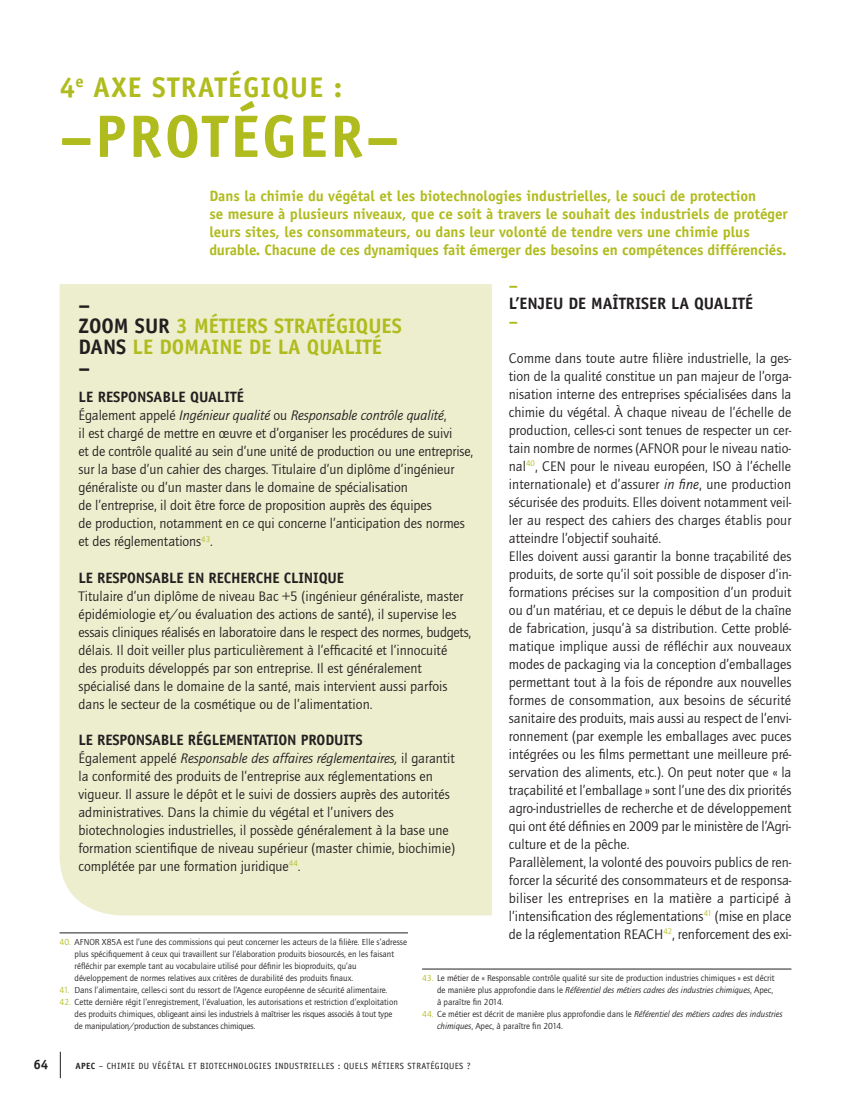
<style>
.page{position:relative;width:851px;height:1106px;background:#fff}
.page>*{position:absolute;margin:0;border:0;box-sizing:border-box;transform-origin:0 0}
.t1{font:700 60px "Officina Sans";letter-spacing:.04em;color:#b0bb1d}
.t2{font:700 28.5px "Officina Sans";letter-spacing:.04em;color:#b0bb1d}
.t3{font:700 21px/21px "Officina Sans";color:#b0bb1d}
.t4{font:700 16.5px "Officina Sans";color:#231f20}
.t5{font:700 16.5px "Officina Sans";color:#b0bb1d}
.t6{font:700 15px/18px "Officina Sans";color:#b0bb1d}
.t7{font:700 15px "Officina Sans";letter-spacing:-.01em;color:#231f20}
.t8{font:14.25px/18px "Quay Itc T";color:#231f20}
.t9{font:700 13.5px "Officina Sans";color:#231f20}
.t10{font:9px/12px "Quay Itc T";color:#231f20}
.t11{font:9px "Officina Sans";letter-spacing:.04em;color:#231f20}
.s1{font-style:italic}
.s2{color:#231f20}
.s3{color:#b0bb1d}
.s4{font-weight:700}
</style>
<div class="page">
<svg style="left:60px;top:1051px;width:1px;height:27px"></svg>
<div style="left:60px;top:284px;width:432px;height:631px;background:#eceece"></div>
<hr style="left:60px;top:932px;width:348px;height:1px;background:#231f20">
<hr style="left:422px;top:968px;width:369px;height:1px;background:#231f20">
<h2 class="t2" style="left:60px;top:69px;width:284px">4<sup>e</sup> axe stratégique :</h2>
<h1 class="t1" style="left:60px;top:99px;width:341px">–protéger–</h1>
<p class="t6" style="left:209px;top:186px;width:580px">Dans la chimie du végétal et les biotechnologies industrielles, le souci de protection<br>se mesure à plusieurs niveaux, que ce soit à travers le souhait des industriels de protéger leurs sites, les consommateurs, ou dans leur volonté de tendre vers une chimie plus durable. Chacune de ces dynamiques fait émerger des besoins en compétences différenciés.</p>
<p class="t5" style="left:509px;top:275px;width:11px">–</p>
<p class="t4" style="left:509px;top:293px;width:246px">L’enjeu de maîtriser la qualité</p>
<p class="t5" style="left:509px;top:311px;width:11px">–</p>
<p class="t8" style="left:509px;top:349px;width:284px">Comme dans toute autre filière industrielle, la ges&shy;tion de la qualité constitue un pan majeur de l’orga&shy;nisation interne des entreprises spécialisées dans la chimie du végétal. À chaque niveau de l’échelle de production, celles-ci sont tenues de respecter un cer&shy;tain nombre de normes (AFNOR pour le niveau natio&shy;nal<sup>40</sup>, CEN pour le niveau européen, ISO à l’échelle internationale) et d’assurer <span class="s1">in fine</span>, une production sécurisée des produits. Elles doivent notamment veil&shy;ler au respect des cahiers des charges établis pour atteindre l’objectif souhaité.<br>Elles doivent aussi garantir la bonne traçabilité des produits, de sorte qu’il soit possible de disposer d’in&shy;formations précises sur la composition d’un produit ou d’un matériau, et ce depuis le début de la chaîne de fabrication, jusqu’à sa distribution. Cette problé&shy;matique implique aussi de réfléchir aux nouveaux modes de packaging via la conception d’emballages permettant tout à la fois de répondre aux nouvelles formes de consommation, aux besoins de sécurité sanitaire des produits, mais aussi au respect de l’envi&shy;ronnement (par exemple les emballages avec puces intégrées ou les films permettant une meilleure pré&shy;servation des aliments, etc.). On peut noter que « la traçabilité et l’emballage » sont l’une des dix priorités agro-industrielles de recherche et de développement qui ont été définies en 2009 par le ministère de l’Agri&shy;culture et de la pêche.<br>Parallèlement, la volonté des pouvoirs publics de ren&shy;forcer la sécurité des consommateurs et de responsa&shy;biliser les entreprises en la matière a participé à l’intensification des réglementations<sup>41</sup> (mise en place de la réglementation REACH<sup>42</sup>, renforcement des exi-</p>
<h3 class="t3" style="left:78px;top:294px;width:325px"><span class="s2">–<br>Zoom sur</span> 3 métiers stratégiques <span class="s2">dans</span> le domaine de la qualité<br><span class="s2">–</span></h3>
<p class="t7" style="left:78px;top:388px;width:167px">Le responsable qualité</p>
<p class="t8" style="left:78px;top:406px;width:396px">Également appelé <span class="s1">Ingénieur qualité</span> ou <span class="s1">Responsable contrôle qualité</span>,<br>il est chargé de mettre en œuvre et d’organiser les procédures de suivi<br>et de contrôle qualité au sein d’une unité de production ou une entreprise, sur la base d’un cahier des charges. Titulaire d’un diplôme d’ingénieur généraliste ou d’un master dans le domaine de spécialisation<br>de l’entreprise, il doit être force de proposition auprès des équipes<br>de production, notamment en ce qui concerne l’anticipation des normes et des réglementations<sup>43</sup>.</p>
<p class="t7" style="left:78px;top:568px;width:265px">Le responsable en recherche clinique</p>
<p class="t8" style="left:78px;top:586px;width:394px">Titulaire d’un diplôme de niveau Bac +5 (ingénieur généraliste, master épidémiologie et/ou évaluation des actions de santé), il supervise les essais cliniques réalisés en laboratoire dans le respect des normes, budgets, délais. Il doit veiller plus particulièrement à l’efficacité et l’innocuité<br>des produits développés par son entreprise. Il est généralement spécialisé dans le domaine de la santé, mais intervient aussi parfois dans le secteur de la cosmétique ou de l’alimentation.</p>
<p class="t7" style="left:78px;top:730px;width:285px">Le responsable réglementation produits</p>
<p class="t8" style="left:78px;top:748px;width:378px">Également appelé <span class="s1">Responsable des affaires réglementaires,</span> il garantit la conformité des produits de l’entreprise aux réglementations en vigueur. Il assure le dépôt et le suivi de dossiers auprès des autorités administratives. Dans la chimie du végétal et l’univers des biotechnologies industrielles, il possède généralement à la base une formation scientifique de niveau supérieur (master chimie, biochimie) complétée par une formation juridique<sup>44</sup>.</p>
<p class="t10" style="left:75px;top:936px;width:334px;text-indent:-15px"><span class="s3">40.</span> AFNOR X85A est l’une des commissions qui peut concerner les acteurs de la filière. Elle s’adresse plus spécifiquement à ceux qui travaillent sur l’élaboration produits biosourcés, en les faisant réfléchir par exemple tant au vocabulaire utilisé pour définir les bioproduits, qu’au développement de normes relatives aux critères de durabilité des produits finaux.</p>
<p class="t10" style="left:60px;top:984px;width:329px"><span class="s3">41.</span> Dans l’alimentaire, celles-ci sont du ressort de l’Agence européenne de sécurité alimentaire.</p>
<p class="t10" style="left:75px;top:996px;width:325px;text-indent:-15px"><span class="s3">42.</span> Cette dernière régit l’enregistrement, l’évaluation, les autorisations et restriction d’exploitation des produits chimiques, obligeant ainsi les industriels à maîtriser les risques associés à tout type de manipulation/production de substances chimiques.</p>
<p class="t10" style="left:437px;top:972px;width:339px;text-indent:-15px"><span class="s3">43.</span> Le métier de « Responsable contrôle qualité sur site de production industries chimiques » est décrit de manière plus approfondie dans le <span class="s1">Référentiel des métiers cadres des industries chimiques</span>, Apec, à paraître fin 2014.</p>
<p class="t10" style="left:437px;top:1008px;width:347px;text-indent:-15px"><span class="s3">44.</span> Ce métier est décrit de manière plus approfondie dans le <span class="s1">Référentiel des métiers cadres des industries chimiques</span>, Apec, à paraître fin 2014.</p>
<p class="t9" style="left:33px;top:1055px;width:17px">64</p>
<p class="t11" style="left:76px;top:1060px;width:396px"><span class="s4">APEC</span> – CHIMIE DU VÉGÉTAL ET BIOTECHNOLOGIES INDUSTRIELLES : QUELS MÉTIERS STRATÉGIQUES ?</p>
</div>
